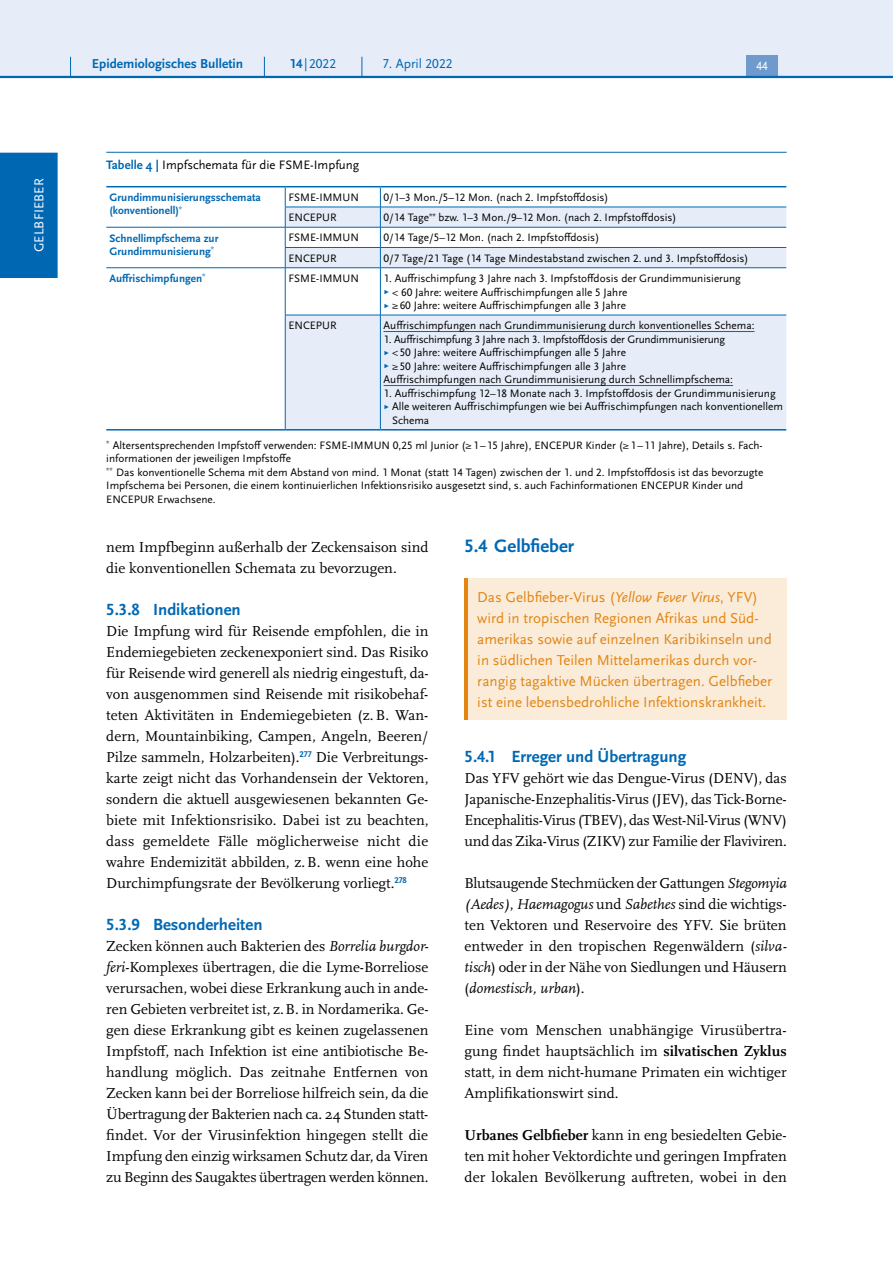
<style>
.page{position:relative;width:893px;height:1263px;background:#fff}
.page>*{position:absolute;margin:0;border:0;box-sizing:border-box;transform-origin:0 0}
.t1{font:700 18.75px "Scala Sans Pro";color:#0068b3}
.t2{font:700 16.8px "Scala Sans Pro";color:#0068b3}
.t3{font:15px/21px "Scala Pro";color:#000;text-align:justify}
.t4{font:15px/21px "Scala Sans Pro";color:#e18513}
.t5{font:700 13.5px "Scala Sans Pro";color:#0068b3}
.t6{font:13.5px "Scala Sans Pro";color:#0068b3}
.t7{font:13.5px "Scala Sans Pro";color:#fff}
.t8{font:12.75px "Scala Sans Pro";color:#000}
.t9{font:12.45px "Scala Sans Pro";color:#fff}
.t10{font:11.25px/13.5px "Scala Sans Pro";color:#000}
.t11{font:700 11.25px/13.5px "Scala Sans Pro";color:#0068b3}
.s1{font-weight:700}
.s2{font-weight:700;color:#0068b3}
.s3{font-size:6px;color:#0068b3}
.s4{font-style:italic}
</style>
<div class="page">
<div style="left:0;top:153px;width:58px;height:125px;background:#0068b3"></div>
<div style="left:465px;top:578px;width:322px;height:142px;background:#fbecda"></div>
<hr style="left:106px;top:152px;width:681px;height:1px;background:#0068b3">
<svg style="left:286px;top:208px;width:500px;height:221px;fill:#e7edf8"></svg>
<hr style="left:106px;top:429px;width:179px;height:1px;background:#0068b3">
<hr style="left:106px;top:186px;width:179px;height:1px;background:#0068b3">
<hr style="left:285px;top:186px;width:95px;height:1px;background:#0068b3">
<hr style="left:380px;top:186px;width:406px;height:1px;background:#0068b3">
<hr style="left:285px;top:207px;width:95px;height:1px;background:#0068b3">
<hr style="left:285px;top:429px;width:95px;height:1px;background:#0068b3">
<hr style="left:380px;top:429px;width:406px;height:1px;background:#0068b3">
<hr style="left:380px;top:207px;width:406px;height:1px;background:#0068b3">
<hr style="left:106px;top:227px;width:179px;height:1px;background:#0068b3">
<hr style="left:285px;top:227px;width:95px;height:1px;background:#0068b3">
<hr style="left:380px;top:227px;width:406px;height:1px;background:#0068b3">
<hr style="left:285px;top:247px;width:95px;height:1px;background:#0068b3">
<svg style="left:285px;top:187px;width:1px;height:80px"></svg>
<hr style="left:380px;top:247px;width:406px;height:1px;background:#0068b3">
<svg style="left:380px;top:187px;width:1px;height:80px"></svg>
<hr style="left:106px;top:267px;width:179px;height:1px;background:#0068b3">
<hr style="left:285px;top:267px;width:95px;height:1px;background:#0068b3">
<hr style="left:285px;top:268px;width:1px;height:47px;background:#0068b3">
<hr style="left:380px;top:267px;width:406px;height:1px;background:#0068b3">
<hr style="left:380px;top:268px;width:1px;height:47px;background:#0068b3">
<hr style="left:285px;top:315px;width:95px;height:1px;background:#0068b3">
<hr style="left:285px;top:315px;width:1px;height:114px;background:#0068b3">
<hr style="left:380px;top:315px;width:406px;height:1px;background:#0068b3">
<hr style="left:380px;top:315px;width:1px;height:114px;background:#0068b3">
<hr style="left:384px;top:331px;width:370px;height:1px;background:#0068b3">
<hr style="left:384px;top:385px;width:349px;height:1px;background:#0068b3">
<div style="left:0;top:0;width:893px;height:77px;background:#e7edf8"></div>
<div style="left:746px;top:55px;width:32px;height:21px;background:#6e9ace"></div>
<hr style="left:0;top:76px;width:893px;height:2px;background:#0068b3">
<svg style="left:70px;top:57px;width:1px;height:19px"></svg>
<svg style="left:264px;top:57px;width:1px;height:19px"></svg>
<svg style="left:362px;top:57px;width:1px;height:19px"></svg>
<p class="t7" style="left:31px;top:252px;width:74px;rotate:-90deg">Gelbfieber</p>
<p class="t5" style="left:92px;top:55px;width:153px">Epidemiologisches Bulletin</p>
<p class="t6" style="left:291px;top:55px;width:47px"><span class="s1">14</span> |2022</p>
<p class="t6" style="left:383px;top:55px;width:71px">7. April 2022</p>
<p class="t9" style="left:756px;top:59px;width:13px">44</p>
<p class="t8" style="left:106px;top:158px;width:254px"><span class="s2">Tabelle 4 |</span> Impfschemata für die FSME-Impfung</p>
<p class="t11" style="left:109px;top:191px;width:153px">Grundimmunisierungsschemata (konventionell)<sup>*</sup></p>
<p class="t10" style="left:288px;top:191px;width:72px">FSME-IMMUN</p>
<p class="t10" style="left:384px;top:191px;width:226px">0/1–3 Mon./5–12 Mon. (nach 2. Impfstoffdosis)</p>
<p class="t10" style="left:288px;top:211px;width:50px">ENCEPUR</p>
<p class="t10" style="left:384px;top:211px;width:295px">0/14 Tage<sup>**</sup> bzw. 1–3 Mon./9–12 Mon. (nach 2. Impfstoffdosis)</p>
<p class="t11" style="left:109px;top:231px;width:111px">Schnellimpfschema zur<br>Grundimmunisierung<sup>*</sup></p>
<p class="t10" style="left:288px;top:231px;width:72px">FSME-IMMUN</p>
<p class="t10" style="left:384px;top:231px;width:217px">0/14 Tage/5–12 Mon. (nach 2. Impfstoffdosis)</p>
<p class="t10" style="left:288px;top:251px;width:50px">ENCEPUR</p>
<p class="t10" style="left:384px;top:251px;width:367px">0/7 Tage/21 Tage (14 Tage Mindestabstand zwischen 2. und 3. Impfstoffdosis)</p>
<p class="t11" style="left:109px;top:272px;width:98px">Auffrischimpfungen<sup>*</sup></p>
<p class="t10" style="left:288px;top:272px;width:72px">FSME-IMMUN</p>
<p class="t10" style="left:384px;top:272px;width:359px">1. Auffrischimpfung 3 Jahre nach 3. Impfstoffdosis der Grundimmunisierung <span class="s3">▶</span> &lt; 60 Jahre: weitere Auffrischimpfungen alle 5 Jahre<br><span class="s3">▶</span> ≥60 Jahre: weitere Auffrischimpfungen alle 3 Jahre</p>
<p class="t10" style="left:288px;top:319px;width:50px">ENCEPUR</p>
<p class="t10" style="left:384px;top:319px;width:372px">Auffrischimpfungen nach Grundimmunisierung durch konventionelles Schema:</p>
<p class="t10" style="left:384px;top:332px;width:351px">1. Auffrischimpfung 3 Jahre nach 3. Impfstoffdosis der Grundimmunisierung <span class="s3">▶</span> &lt;50 Jahre: weitere Auffrischimpfungen alle 5 Jahre<br><span class="s3">▶</span> ≥50 Jahre: weitere Auffrischimpfungen alle 3 Jahre<br>Auffrischimpfungen nach Grundimmunisierung durch Schnellimpfschema:</p>
<p class="t10" style="left:384px;top:386px;width:394px">1. Auffrischimpfung 12–18 Monate nach 3. Impfstoffdosis der Grundimmunisierung</p>
<p class="t10" style="left:384px;top:400px;width:401px"><span class="s3">▶</span> Alle weiteren Auffrischimpfungen wie bei Auffrischimpfungen nach konventionellem</p>
<p class="t10" style="left:392px;top:413px;width:39px">Schema</p>
<p class="t10" style="left:106px;top:438px;width:659px"><sup>*</sup> Altersentsprechenden Impfstoff verwenden: FSME-IMMUN 0,25 ml Junior (≥1 –15 Jahre), ENCEPUR Kinder (≥1 –11 Jahre), Details s. Fach&shy;informationen der jeweiligen Impfstoffe<br><sup>**</sup> Das konventionelle Schema mit dem Abstand von mind. 1 Monat (statt 14 Tagen) zwischen der 1. und 2. Impfstoffdosis ist das bevorzugte Impfschema bei Personen, die einem kontinuierlichen Infektionsrisiko ausgesetzt sind, s. auch Fachinformationen ENCEPUR Kinder und ENCEPUR Erwachsene.</p>
<p class="t3" style="left:106px;top:536px;width:324px">nem Impfbeginn außerhalb der Zeckensaison sind die konventionellen Schemata zu bevorzugen.</p>
<p class="t2" style="left:106px;top:599px;width:136px">5.3.8 Indikationen</p>
<p class="t3" style="left:106px;top:620px;width:324px">Die Impfung wird für Reisende empfohlen, die in Endemiegebieten zeckenexponiert sind. Das Risiko für Reisende wird generell als niedrig eingestuft, da&shy;von ausgenommen sind Reisende mit risikobehaf&shy;teten Aktivitäten in Endemiegebieten (z.B. Wan&shy;dern, Mountainbiking, Campen, Angeln, Beeren/ Pilze sammeln, Holzarbeiten).<sup>277</sup> Die Verbreitungs&shy;karte zeigt nicht das Vorhandensein der Vektoren, sondern die aktuell ausgewiesenen bekannten Ge&shy;biete mit Infektionsrisiko. Dabei ist zu beachten, dass gemeldete Fälle möglicherweise nicht die wahre Endemizität abbilden, z.B. wenn eine hohe Durchimpfungsrate der Bevölkerung vorliegt.<sup>278</sup></p>
<p class="t2" style="left:106px;top:914px;width:158px">5.3.9 Besonderheiten</p>
<p class="t3" style="left:106px;top:935px;width:324px">Zecken können auch Bakterien des <span class="s4">Borrelia burgdor&shy;feri</span>-Komplexes übertragen, die die Lyme-Borreliose verursachen, wobei diese Erkrankung auch in ande&shy;ren Gebieten verbreitet ist, z.B. in Nordamerika. Ge&shy;gen diese Erkrankung gibt es keinen zugelassenen Impfstoff, nach Infektion ist eine antibiotische Be&shy;handlung möglich. Das zeitnahe Entfernen von Zecken kann bei der Borreliose hilfreich sein, da die Übertragung der Bakterien nach ca. 24 Stunden statt&shy;findet. Vor der Virusinfektion hingegen stellt die Impfung den einzig wirksamen Schutz dar, da Viren zu Beginn des Saugaktes übertragen werden können.</p>
<p class="t1" style="left:465px;top:535px;width:111px">5.4 Gelbfieber</p>
<p class="t4" style="left:477px;top:587px;width:296px">Das Gelbfieber-Virus (<span class="s4">Yellow Fever Virus</span>, YFV) wird in tropischen Regionen Afrikas und Süd&shy;amerikas sowie auf einzelnen Karibikinseln und in südlichen Teilen Mittelamerikas durch vor&shy;rangig tagaktive Mücken übertragen. Gelbfieber ist eine lebensbedrohliche Infektionskrankheit.</p>
<p class="t2" style="left:465px;top:746px;width:223px">5.4.1 Erreger und Übertragung</p>
<p class="t3" style="left:465px;top:767px;width:324px">Das YFV gehört wie das Dengue-Virus (DENV), das Japanische-Enzephalitis-Virus (JEV), das Tick-Borne-Encephalitis-Virus (TBEV), das West-Nil-Virus (WNV) und das Zika-Virus (ZIKV) zur Familie der Flaviviren.</p>
<p class="t3" style="left:465px;top:872px;width:324px">Blutsaugende Stechmücken der Gattungen <span class="s4">Stegomyia (Aedes)</span>, <span class="s4">Haemagogus</span> und <span class="s4">Sabethes</span> sind die wichtigs&shy;ten Vektoren und Reservoire des YFV. Sie brüten entweder in den tropischen Regenwäldern (<span class="s4">silva&shy;tisch</span>) oder in der Nähe von Siedlungen und Häusern (<span class="s4">domestisch, urban</span>).</p>
<p class="t3" style="left:465px;top:1019px;width:324px">Eine vom Menschen unabhängige Virusübertra&shy;gung findet hauptsächlich im <span class="s1">silvatischen Zyklus </span>statt, in dem nicht-humane Primaten ein wichtiger Amplifikationswirt sind.</p>
<p class="t3" style="left:465px;top:1124px;width:324px"><span class="s1">Urbanes Gelbfieber</span> kann in eng besiedelten Gebie&shy;ten mit hoher Vektordichte und geringen Impfraten der lokalen Bevölkerung auftreten, wobei in den</p>
</div>
